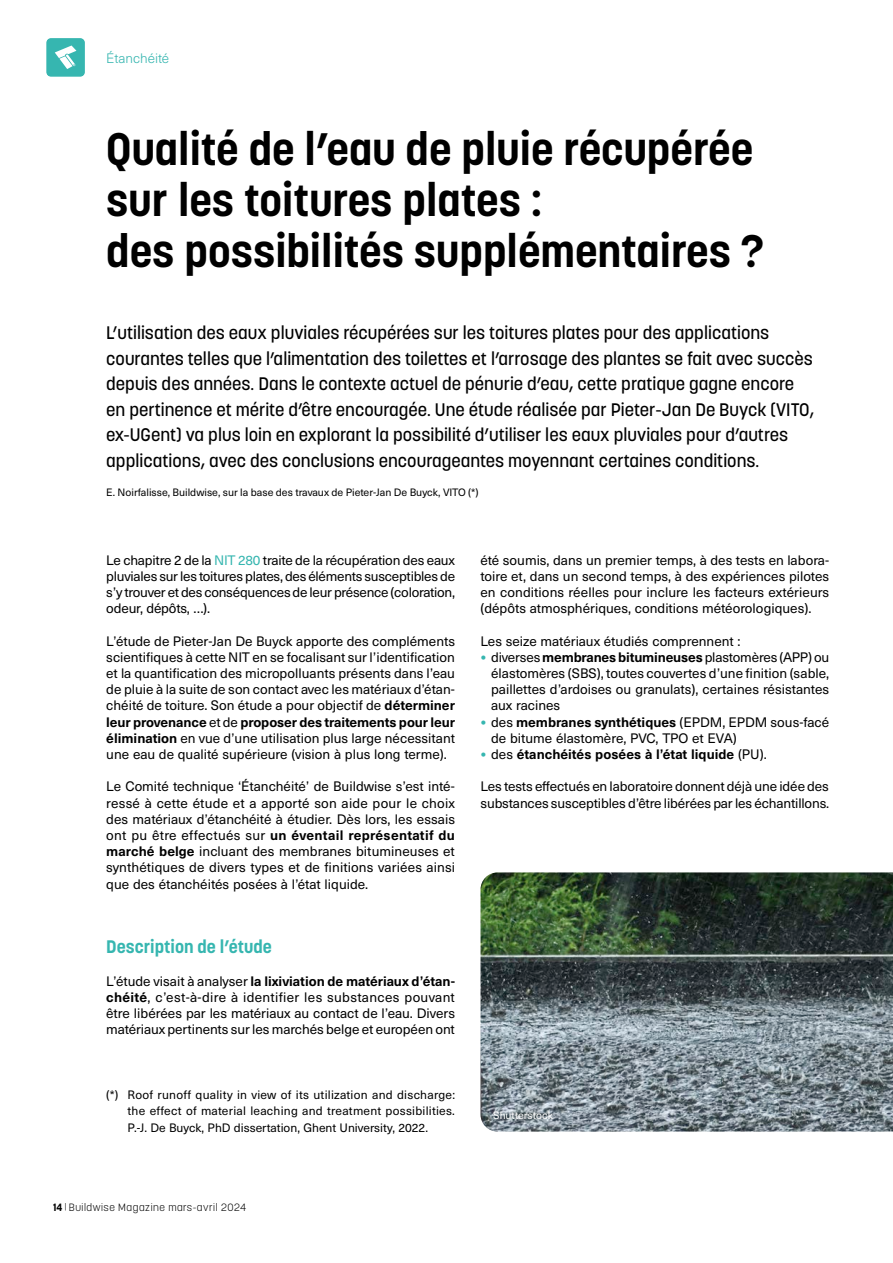
<style>
.page{position:relative;width:893px;height:1263px;background:#fff}
.page>*{position:absolute;margin:0;border:0;box-sizing:border-box;transform-origin:0 0}
.Main_title{font:700 45px/51px "Korolev";color:#000}
.Intro{font:500 18px/25.5px "Korolev";color:#000}
.Title_Green{font:700 18px "Korolev";color:#36b6b0}
.Body_text{font:13.5px/16.2px "Neue Haas Unica W1 G";color:#000;text-align:justify}
.t1{font:700 13.5px "Neue Haas Unica W1 G";color:#000}
.Section{font:300 13.5px "Neue Haas Unica W1 G";color:#36b6b0}
.Small_text{font:12px/16.2px "Neue Haas Unica W1 G";color:#000;text-align:justify}
.Authors{font:10.5px "Neue Haas Unica W1 G";color:#000}
.t2{font:300 10.5px "Korolev";letter-spacing:.05em;color:#000}
.Photo_Caption{font:10.5px "Neue Haas Unica W1 G";color:#fff}
.s1{color:#36b6b0}
.s2{font-weight:700}
.s3{font-size:18px;color:#36b6b0}
.s4{font-weight:400;font-size:18px;color:#36b6b0}
.s5{font-weight:400}
.s6{font-size:9.15px}
</style>
<div class="page">
<svg style="left:46px;top:38px;width:39px;height:39px;background:#5bc3be"></svg>
<img style="left:480px;top:872px;width:413px;height:259px">
<p class="Section" style="left:106px;top:49px;width:64px">Étanchéité</p>
<p class="Main_title" style="left:106px;top:124px;width:659px">Qualité de l’eau de pluie récupérée sur les toitures plates :<br>des possibilités supplémentaires ?</p>
<p class="Intro" style="left:106px;top:320px;width:709px">L’utilisation des eaux pluviales récupérées sur les toitures plates pour des applications courantes telles que l’alimentation des toilettes et l’arrosage des plantes se fait avec succès depuis des années. Dans le contexte actuel de pénurie d’eau, cette pratique gagne encore en pertinence et mérite d’être encouragée. Une étude réalisée par Pieter-Jan De Buyck (VITO, ex-UGent) va plus loin en explorant la possibilité d’utiliser les eaux pluviales pour d’autres applications, avec des conclusions encourageantes moyennant certaines conditions.</p>
<p class="Authors" style="left:106px;top:484px;width:374px">E. Noirfalisse, Buildwise, sur la base des travaux de Pieter-Jan De Buyck, VITO (*)</p>
<p class="Body_text" style="left:106px;top:551px;width:350px">Le chapitre 2 de la <span class="s1">NIT 280</span> traite de la récupération des eaux pluviales sur les toitures plates, des éléments susceptibles de s’y trouver et des conséquences de leur présence (coloration, odeur, dépôts, …).</p>
<p class="Body_text" style="left:106px;top:632px;width:350px">L’étude de Pieter-Jan De Buyck apporte des compléments scientifiques à cette NIT en se focalisant sur l’identification et la quantification des micropolluants présents dans l’eau de pluie à la suite de son contact avec les matériaux d’étan&shy;chéité de toiture. Son étude a pour objectif de <span class="s2">déterminer leur provenance</span> et de <span class="s2">proposer des traitements pour leur élimination</span> en vue d’une utilisation plus large nécessitant une eau de qualité supérieure (vision à plus long terme).</p>
<p class="Body_text" style="left:106px;top:778px;width:350px">Le Comité technique ‘Étanchéité’ de Buildwise s’est inté&shy;ressé à cette étude et a apporté son aide pour le choix des matériaux d’étanchéité à étudier. Dès lors, les essais ont pu être effectués sur <span class="s2">un éventail représentatif du marché belge</span> incluant des membranes bitumineuses et synthétiques de divers types et de finitions variées ainsi que des étanchéités posées à l’état liquide.</p>
<p class="Title_Green" style="left:106px;top:936px;width:167px">Description de l’étude</p>
<p class="Body_text" style="left:106px;top:972px;width:350px">L’étude visait à analyser <span class="s2">la lixiviation de matériaux d’étan&shy;chéité</span>, c’est-à-dire à identifier les substances pouvant être libérées par les matériaux au contact de l’eau. Divers matériaux pertinents sur les marchés belge et européen ont</p>
<p class="Small_text" style="left:128px;top:1086px;width:329px;text-indent:-21px">(*) Roof runoff quality in view of its utilization and discharge: the effect of material leaching and treatment possibilities.<br>P.-J. De Buyck, PhD dissertation, Ghent University, 2022.</p>
<p class="Body_text" style="left:480px;top:551px;width:350px">été soumis, dans un premier temps, à des tests en labora&shy;toire et, dans un second temps, à des expériences pilotes en conditions réelles pour inclure les facteurs extérieurs (dépôts atmosphériques, conditions météorologiques).</p>
<p class="Body_text" style="left:480px;top:632px;width:261px">Les seize matériaux étudiés comprennent :</p>
<p class="Body_text" style="left:491px;top:648px;width:340px;text-indent:-11px"><span class="s3">•</span> diverses <span class="s2">membranes bitumineuses</span> plastomères (APP) ou élastomères (SBS), toutes couvertes d’une finition (sable, paillettes d’ardoises ou granulats), certaines résistantes aux racines</p>
<p class="Body_text" style="left:491px;top:713px;width:340px;text-indent:-11px"><span class="s3">•</span> des <span class="s2">membranes synthétiques</span> (EPDM, EPDM sous-facé de bitume élastomère, PVC, TPO et EVA)</p>
<p class="t1" style="left:480px;top:744px;width:288px"><span class="s4">•</span> <span class="s5">des</span> étanchéités posées à l’état liquide <span class="s5">(PU).</span></p>
<p class="Body_text" style="left:480px;top:778px;width:350px">Les tests effectués en laboratoire donnent déjà une idée des substances susceptibles d’être libérées par les échantillons.</p>
<p class="Photo_Caption" style="left:493px;top:1107px;width:61px">Shutterstock</p>
<p class="t2" style="left:53px;top:1200px;width:195px"><span class="s2">14</span> <span class="s6">|</span> Buildwise Magazine mars-avril 2024</p>
</div>
